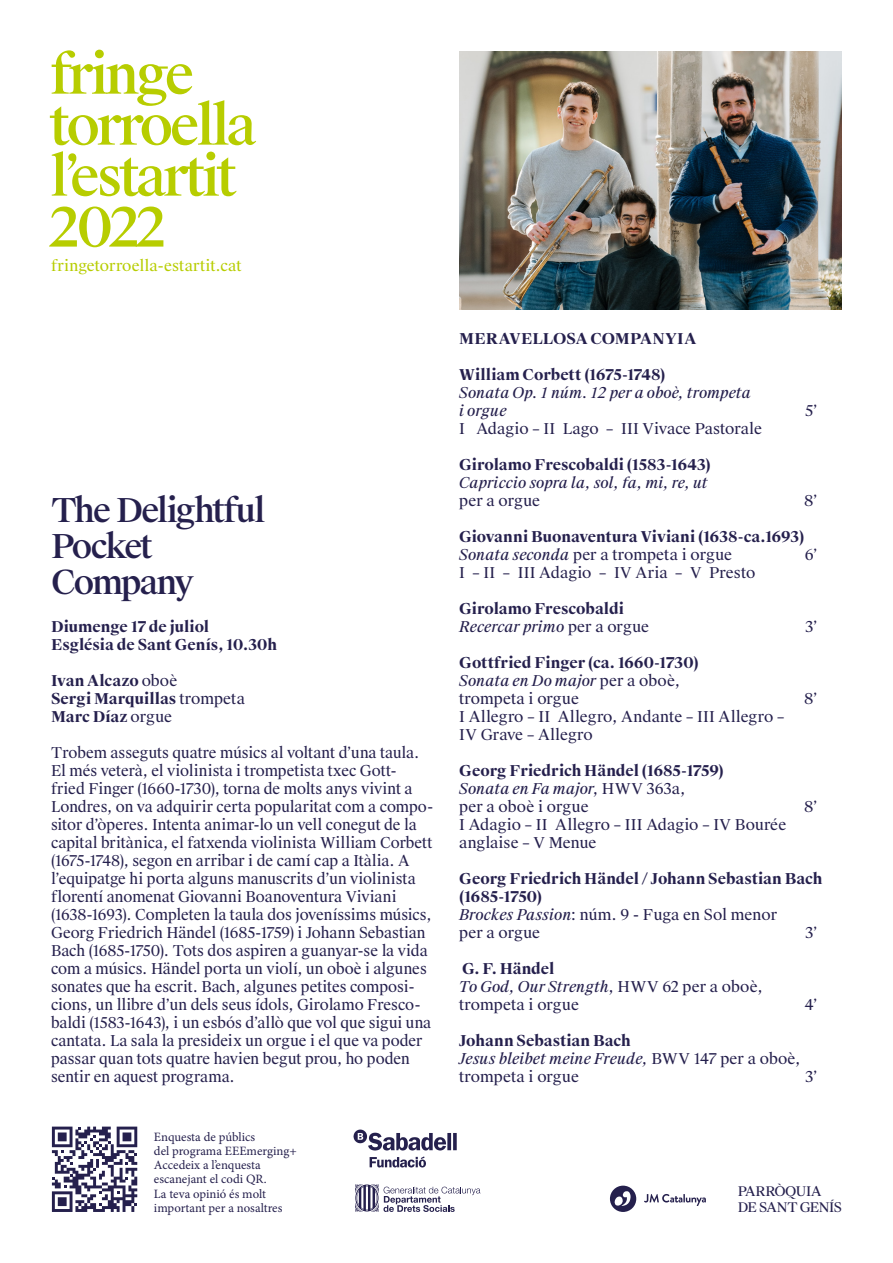
<style>
.page{position:relative;width:893px;height:1263px;background:#fff}
.page>*{position:absolute;margin:0;border:0;box-sizing:border-box;transform-origin:0 0}
.t1{font:500 54px/51px "Suisse Works";letter-spacing:-.06em;color:#b7cd00}
.t2{font:500 33px/36px "Suisse Works";letter-spacing:-.055em;color:#25204d}
.t3{font:15px/18px "Suisse Works";letter-spacing:-.005em;color:#25204d}
.t4{font:700 15px/18px "Suisse Works";letter-spacing:-.005em;color:#25204d}
.t5{font:italic 15px/18px "Suisse Works";letter-spacing:-.005em;color:#25204d}
.t6{font:15px "Suisse Works";letter-spacing:.015em;color:#25204d}
.t7{font:15px "Suisse Works";letter-spacing:.005em;color:#b7cd00}
.t8{font:700 15px "Suisse Works";letter-spacing:.015em;color:#25204d}
.t9{font:13.35px/16px "Suisse Works";letter-spacing:-.04em;color:#25204d}
.t10{font:12.75px/14.2px "Minion Pro";color:#25204d}
.s1{font-weight:400}
.s2{font-weight:400;font-style:italic}
.s3{font-weight:700}
.s4{font-style:italic}
</style>
<div class="page">
<svg style="left:52px;top:1126px;width:85px;height:86px"></svg>
<img style="left:353px;top:1129px;width:104px;height:39px">
<svg style="left:355px;top:1184px;width:125px;height:28px"></svg>
<img style="left:459px;top:51px;width:383px;height:258px">
<svg style="left:610px;top:1185px;width:26px;height:27px"></svg>
<svg style="left:644px;top:1194px;width:62px;height:12px"></svg>
<h1 class="t1" style="left:50px;top:50px;width:208px">fringe torroella l’estartit<br>2022</h1>
<p class="t7" style="left:51px;top:256px;width:192px">fringetorroella-estartit.cat</p>
<h2 class="t2" style="left:51px;top:493px;width:216px">The Delightful<br>Pocket<br>Company</h2>
<p class="t4" style="left:51px;top:618px;width:228px">Diumenge 17 de juliol<br>Església de Sant Genís, 10.30h</p>
<p class="t4" style="left:51px;top:672px;width:195px">Ivan Alcazo <span class="s1">oboè<br></span>Sergi Marquillas <span class="s1">trompeta<br></span>Marc Díaz <span class="s1">orgue</span></p>
<p class="t3" style="left:51px;top:744px;width:384px">Trobem asseguts quatre músics al voltant d’una taula.<br>El més veterà, el violinista i trompetista txec Gott&shy;fried Finger (1660-1730), torna de molts anys vivint a Londres, on va adquirir certa popularitat com a compo&shy;sitor d’òperes. Intenta animar-lo un vell conegut de la capital britànica, el fatxenda violinista William Corbett (1675-1748), segon en arribar i de camí cap a Itàlia. A l’equipatge hi porta alguns manuscrits d’un violinista florentí anomenat Giovanni Boanoventura Viviani (1638-1693). Completen la taula dos joveníssims músics, Georg Friedrich Händel (1685-1759) i Johann Sebastian Bach (1685-1750). Tots dos aspiren a guanyar-se la vida com a músics. Händel porta un violí, un oboè i algunes sonates que ha escrit. Bach, algunes petites composi&shy;cions, un llibre d’un dels seus ídols, Girolamo Fresco&shy;baldi (1583-1643), i un esbós d’allò que vol que sigui una cantata. La sala la presideix un orgue i el que va poder passar quan tots quatre havien begut prou, ho poden sentir en aquest programa.</p>
<p class="t10" style="left:154px;top:1129px;width:144px">Enquesta de públics<br>del programa EEEmerging+<br>Accedeix a l’enquesta escanejant el codi QR.<br>La teva opinió és molt important per a nosaltres</p>
<p class="t8" style="left:459px;top:330px;width:238px">MERAVELLOSA COMPANYIA</p>
<p class="t4" style="left:459px;top:366px;width:208px">William Corbett (1675-1748)</p>
<p class="t5" style="left:459px;top:384px;width:293px">Sonata Op. 1 núm. 12 per a oboè, trompeta i orgue</p>
<p class="t3" style="left:805px;top:402px;width:14px">5’</p>
<p class="t3" style="left:459px;top:420px;width:304px">I Adagio – II Lago – III Vivace Pastorale</p>
<p class="t4" style="left:459px;top:456px;width:253px">Girolamo Frescobaldi (1583-1643)</p>
<p class="t5" style="left:459px;top:474px;width:250px">Capriccio sopra la, sol, fa, mi, re, ut</p>
<p class="t3" style="left:459px;top:492px;width:83px">per a orgue</p>
<p class="t3" style="left:804px;top:492px;width:15px">8’</p>
<p class="t4" style="left:459px;top:528px;width:347px">Giovanni Buonaventura Viviani (1638-ca.1693)<br><span class="s2">Sonata seconda</span> <span class="s1">per a trompeta i orgue</span></p>
<p class="t3" style="left:805px;top:546px;width:15px">6’</p>
<p class="t6" style="left:459px;top:564px;width:298px">I – II – III Adagio – IV Aria – V Presto</p>
<p class="t4" style="left:459px;top:600px;width:191px">Girolamo Frescobaldi<br><span class="s2">Recercar primo</span> <span class="s1">per a orgue</span></p>
<p class="t4" style="left:459px;top:654px;width:241px">Gottfried Finger (ca. 1660-1730)<br><span class="s2">Sonata en Do major</span> <span class="s1">per a oboè, trompeta i orgue</span></p>
<p class="t3" style="left:459px;top:708px;width:327px">I Allegro – II Allegro, Andante – III Allegro –<br>IV Grave – Allegro</p>
<p class="t4" style="left:459px;top:762px;width:266px">Georg Friedrich Händel (1685-1759)<br><span class="s2">Sonata en Fa major</span><span class="s1">, HWV 363a,<br>per a oboè i orgue</span></p>
<p class="t3" style="left:805px;top:618px;width:14px">3’</p>
<p class="t3" style="left:804px;top:690px;width:15px">8’</p>
<p class="t3" style="left:804px;top:798px;width:15px">8’</p>
<p class="t3" style="left:459px;top:816px;width:329px">I Adagio – II Allegro – III Adagio – IV Bourée anglaise – V Menue</p>
<p class="t4" style="left:459px;top:870px;width:365px">Georg Friedrich Händel / Johann Sebastian Bach (1685-1750)<br><span class="s2">Brockes Passion</span><span class="s1">: núm. 9 - Fuga en Sol menor<br>per a orgue</span></p>
<p class="t3" style="left:805px;top:924px;width:14px">3’</p>
<p class="t3" style="left:459px;top:960px;width:305px"><span class="s3">G. F. Händel<br></span><span class="s4">To God, Our Strength</span>, HWV 62 per a oboè, trompeta i orgue</p>
<p class="t3" style="left:805px;top:996px;width:15px">4’</p>
<p class="t3" style="left:459px;top:1032px;width:343px"><span class="s3">Johann Sebastian Bach<br></span><span class="s4">Jesus bleibet meine Freude,</span> BWV 147 per a oboè, trompeta i orgue</p>
<p class="t3" style="left:805px;top:1068px;width:14px">3’</p>
<p class="t9" style="left:738px;top:1183px;width:106px">PARRÒQUIA<br>DE SANT GENÍS</p>
</div>
